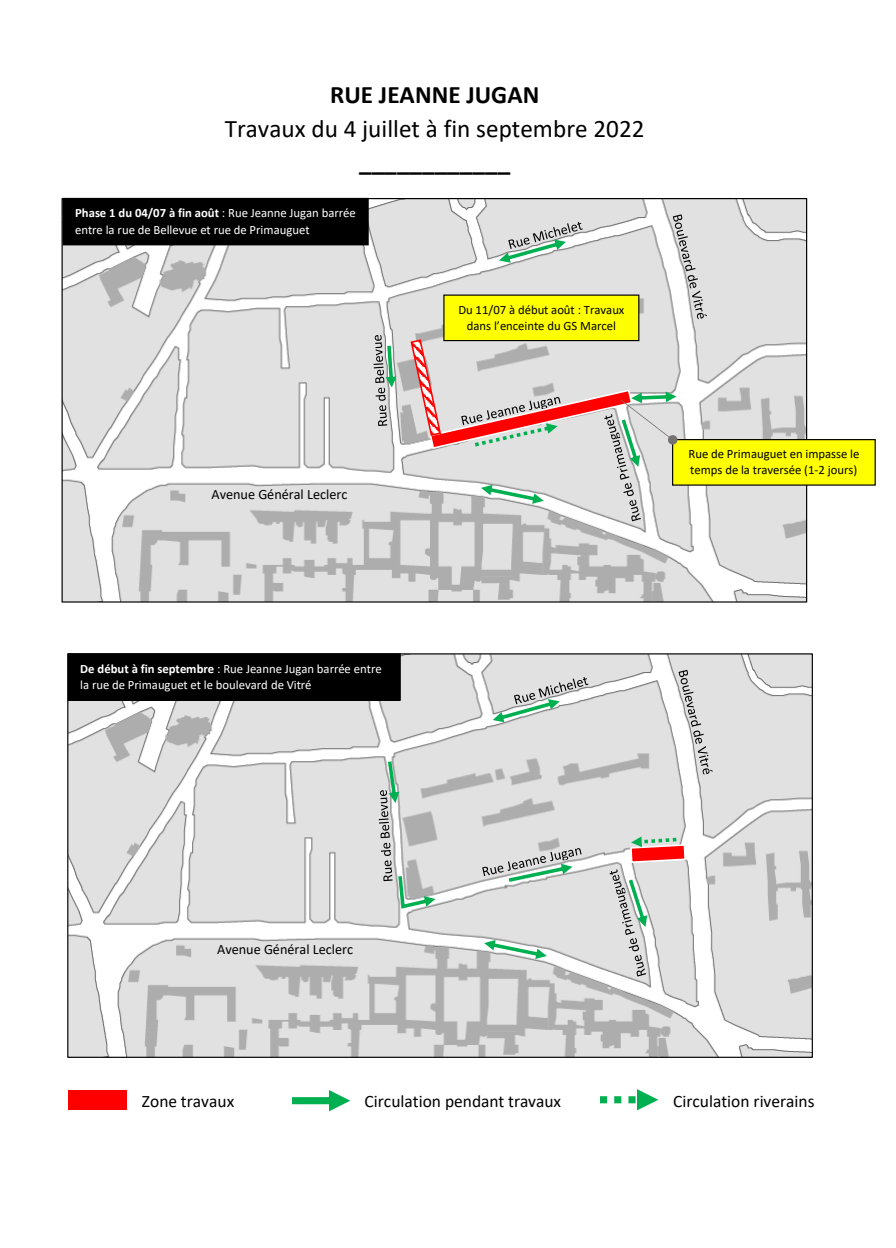
<style>
.page{position:relative;width:896px;height:1248px;background:#fff}
.page>*{position:absolute;margin:0;border:0;box-sizing:border-box;transform-origin:0 0}
.t1{font:25.2px "Calibri";color:#000}
.t2{font:700 25.2px "Calibri";color:#000}
.t3{font:17.4px "Calibri";color:#000}
.t4{font:14.2px "Calibri";color:#000}
.t5{font:12.8px/16.6px "Calibri";letter-spacing:-.005em;color:#fff}
.t6{font:12.8px/16.4px "Calibri";letter-spacing:-.005em;color:#000}
.s1{font-weight:700}
</style>
<div class="page">
<img style="left:69px;top:655px;width:742px;height:400px">
<div style="left:206px;top:940px;width:161px;height:19px;background:#e1e1e1"></div>
<img style="left:469px;top:837px;width:129px;height:43px">
<img style="left:368px;top:710px;width:31px;height:183px">
<img style="left:667px;top:656px;width:55px;height:145px">
<svg style="left:678px;top:669px;width:34px;height:105px"></svg>
<img style="left:500px;top:660px;width:129px;height:49px">
<img style="left:597px;top:844px;width:54px;height:145px">
<img style="left:64px;top:200px;width:741px;height:400px">
<div style="left:200px;top:485px;width:162px;height:18px;background:#e1e1e1"></div>
<img style="left:363px;top:255px;width:30px;height:184px">
<img style="left:661px;top:201px;width:56px;height:145px">
<svg style="left:673px;top:214px;width:34px;height:105px"></svg>
<img style="left:495px;top:205px;width:128px;height:49px">
<img style="left:592px;top:521px;width:54px;height:13px">
<div style="left:68px;top:1089px;width:58px;height:20px;background:#f00"></div>
<svg style="left:292px;top:1090px;width:58px;height:21px"></svg>
<svg style="left:600px;top:1089px;width:58px;height:21px"></svg>
<div style="left:672px;top:439px;width:203px;height:46px;background:#ff0"></div>
<div style="left:672px;top:439px;width:204px;height:46px;border:1px solid #000"></div>
<div style="left:63px;top:198px;width:305px;height:47px;background:#000"></div>
<svg style="left:499px;top:222px;width:84px;height:41px;background:#bfcdc5"></svg>
<svg style="left:493px;top:677px;width:95px;height:45px;background:#c5d1cb"></svg>
<svg style="left:610px;top:869px;width:37px;height:107px;background:#c4ccc8"></svg>
<svg style="left:482px;top:848px;width:99px;height:33px;background:#bcc9c2"></svg>
<svg style="left:629px;top:836px;width:58px;height:27px"></svg>
<svg style="left:379px;top:761px;width:56px;height:147px;background:#c3ccc7"></svg>
<div style="left:68px;top:653px;width:332px;height:47px;background:#000"></div>
<div style="left:68px;top:653px;width:333px;height:47px;border:1px solid #000"></div>
<div style="left:444px;top:295px;width:195px;height:45px;background:#ff0"></div>
<svg style="left:409px;top:338px;width:269px;height:183px;background:#d8cdc8"></svg>
<svg style="left:484px;top:939px;width:63px;height:19px"></svg>
<svg style="left:373px;top:335px;width:23px;height:91px"></svg>
<h1 class="t2" style="left:330px;top:77px;width:210px">RUE JEANNE JUGAN</h1>
<h1 class="t1" style="left:225px;top:111px;width:421px">Travaux du 4 juillet à fin septembre 2022</h1>
<h1 class="t2" style="left:359px;top:144px;width:152px">____________</h1>
<p class="t5" style="left:75px;top:204px;width:282px"><span class="s1">Phase 1 du 04/07 à fin août</span> : Rue Jeanne Jugan barrée entre la rue de Bellevue et rue de Primauguet</p>
<p class="t4" style="left:211px;top:484px;width:138px">Avenue Général Leclerc</p>
<p class="t5" style="left:80px;top:659px;width:303px"><span class="s1">De début à fin septembre</span> : Rue Jeanne Jugan barrée entre la rue de Primauguet et le boulevard de Vitré</p>
<p class="t6" style="left:458px;top:300px;width:168px;text-align:center">Du 11/07 à début août : Travaux dans l’enceinte du GS Marcel</p>
<p class="t6" style="left:688px;top:445px;width:172px">Rue de Primauguet en impasse le temps de la traversée (1-2 jours)</p>
<p class="t4" style="left:217px;top:939px;width:138px">Avenue Général Leclerc</p>
<h2 class="t3" style="left:142px;top:1088px;width:94px">Zone travaux</h2>
<h2 class="t3" style="left:365px;top:1088px;width:198px">Circulation pendant travaux</h2>
<h2 class="t3" style="left:673px;top:1089px;width:143px">Circulation riverains</h2>
</div>
